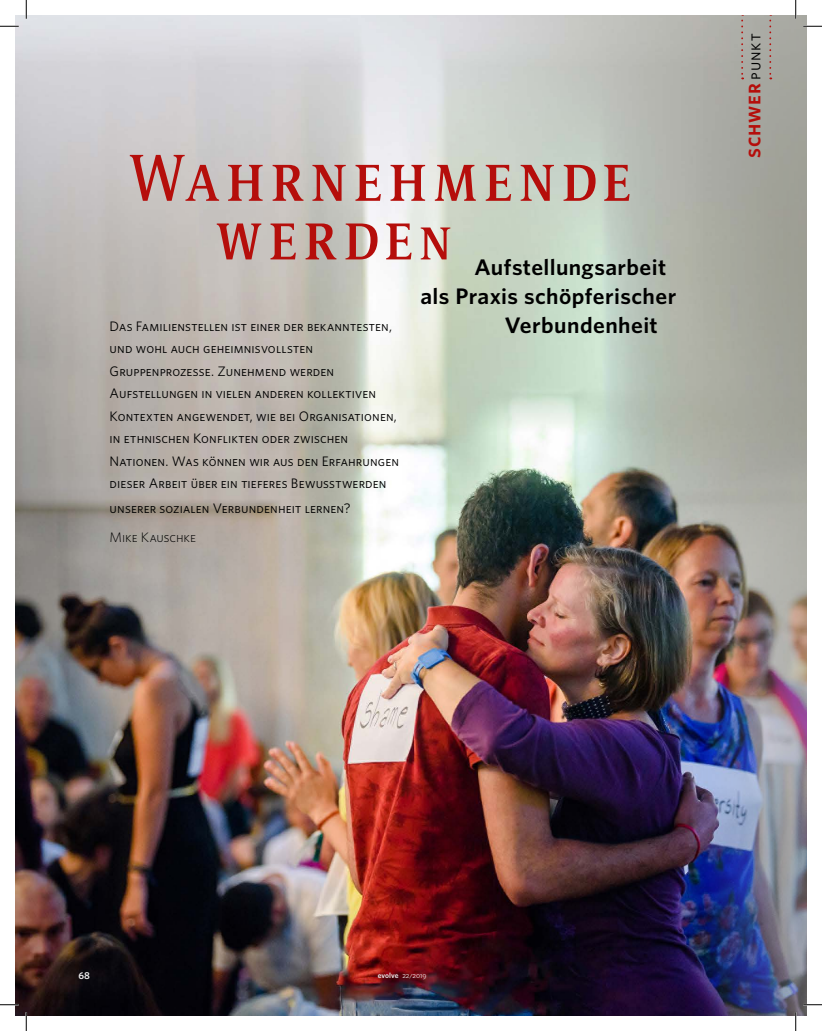
<style>
.page{position:relative;width:822px;height:1031px;background:#fff}
.page>*{position:absolute;margin:0;border:0;box-sizing:border-box;transform-origin:0 0}
.t1{font:67.5px/58.6px "Satero Serif LT Pro";letter-spacing:.075em;color:#b50e0b}
.t2{font:600 22.5px "Whitney";letter-spacing:.015em;color:#000;scale:1.04 1}
.t3{font:22.5px "Whitney Semibold SC";letter-spacing:.045em;color:#b50e0b}
.t4{font:13.75px/22.5px "Whitney Book SC";letter-spacing:.01em;color:#000}
.t5{font:13.75px "Whitney Light SC";color:#000}
.t6{font:600 10px "Whitney";color:#ededed}
.t7{font:7.5px "Whitney Book SC";color:#ededed}
.s1{font-size:60px}
.s2{font-family:"Whitney Book SC";font-size:17.5px;color:#000}
.s3{font-family:"Whitney";font-weight:600}
</style>
<div class="page">
<img style="left:16px;top:16px;width:687px;height:999px">
<img style="left:703px;top:16px;width:103px;height:999px">
<svg style="left:769px;top:16px;width:2px;height:63px"></svg>
<svg style="left:741px;top:16px;width:2px;height:63px"></svg>
<svg style="left:0;top:25px;width:19px;height:2px"></svg>
<svg style="left:803px;top:25px;width:18px;height:2px"></svg>
<svg style="left:0;top:1003px;width:19px;height:2px"></svg>
<svg style="left:803px;top:1003px;width:18px;height:2px"></svg>
<svg style="left:25px;top:0;width:2px;height:19px"></svg>
<svg style="left:25px;top:1012px;width:2px;height:18px"></svg>
<svg style="left:794px;top:0;width:2px;height:19px"></svg>
<svg style="left:794px;top:1012px;width:2px;height:18px"></svg>
<h1 class="t1" style="left:216px;top:147px;width:418px;text-indent:-87px">Wahrnehmende werde<span class="s1">n</span></h1>
<h2 class="t2" style="left:474px;top:254px;width:186px">Aufstellungsarbeit</h2>
<h2 class="t2" style="left:420px;top:283px;width:247px">als Praxis schöpferischer</h2>
<h2 class="t2" style="left:504px;top:312px;width:148px">Verbundenheit</h2>
<p class="t4" style="left:110px;top:314px;width:291px">Das Familienstellen ist einer der bekanntesten, und wohl auch geheimnisvollsten Gruppenprozesse. Zunehmend werden Aufstellungen in vielen anderen kollektiven Kontexten angewendet, wie bei Organisationen, in ethnischen Konflikten oder zwischen Nationen. Was können wir aus den Erfahrungen dieser Arbeit über ein tieferes Bewusstwerden</p>
<p class="t4" style="left:110px;top:497px;width:242px">unserer sozialen Verbundenheit lernen?</p>
<p class="t5" style="left:110px;top:529px;width:88px">Mike Kauschke</p>
<h2 class="t3" style="left:739px;top:158px;width:126px;rotate:-90deg">schwer <span class="s2">punkt</span></h2>
<p class="t6" style="left:78px;top:969px;width:13px">68</p>
<p class="t7" style="left:377px;top:971px;width:50px"><span class="s3">evolve</span> 22/2019</p>
</div>
